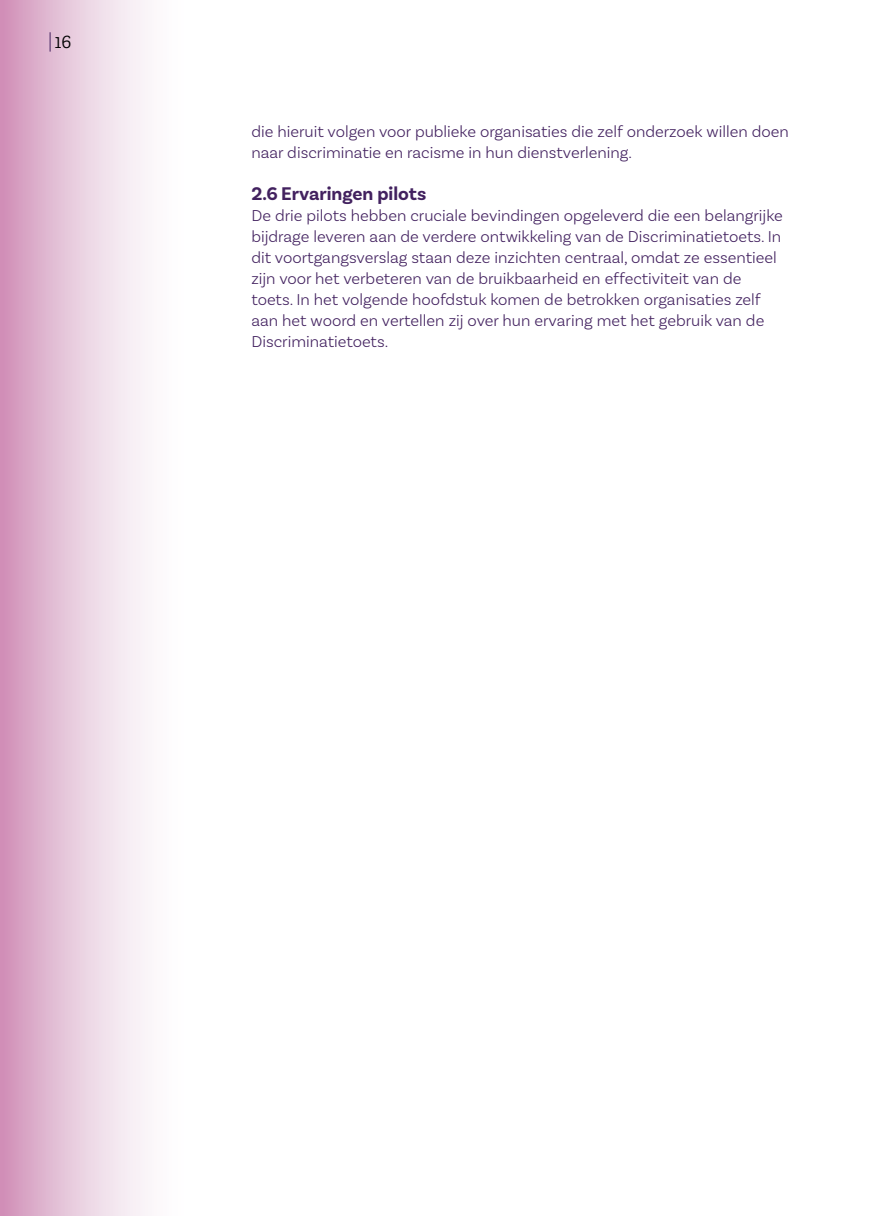
<style>
.page{position:relative;width:869px;height:1216px;background:#fff}
.page>*{position:absolute;margin:0;border:0;box-sizing:border-box;transform-origin:0 0}
.t1{font:700 19.25px "Basic Sans";color:#42215f}
.t2{font:300 19.25px "Adelle";color:#000}
.t3{font:300 16.62px/21px "Basic Sans";color:#42215f}
</style>
<div class="page">
<svg style="left:0;top:0;width:145px;height:1215px;background:#e6c7db"></svg>
<svg style="left:50px;top:32px;width:1px;height:20px"></svg>
<p class="t2" style="left:55px;top:30px;width:18px">16</p>
<p class="t3" style="left:251px;top:120px;width:538px">die hieruit volgen voor publieke organisaties die zelf onderzoek willen doen naar discriminatie en racisme in hun dienstverlening.</p>
<p class="t1" style="left:251px;top:181px;width:176px">2.6 Ervaringen pilots</p>
<p class="t3" style="left:251px;top:204px;width:532px">De drie pilots hebben cruciale bevindingen opgeleverd die een belangrijke bijdrage leveren aan de verdere ontwikkeling van de Discriminatietoets. In dit voortgangsverslag staan deze inzichten centraal, omdat ze essentieel zijn voor het verbeteren van de bruikbaarheid en effectiviteit van de toets. In het volgende hoofdstuk komen de betrokken organisaties zelf aan het woord en vertellen zij over hun ervaring met het gebruik van de Discriminatietoets.</p>
</div>
